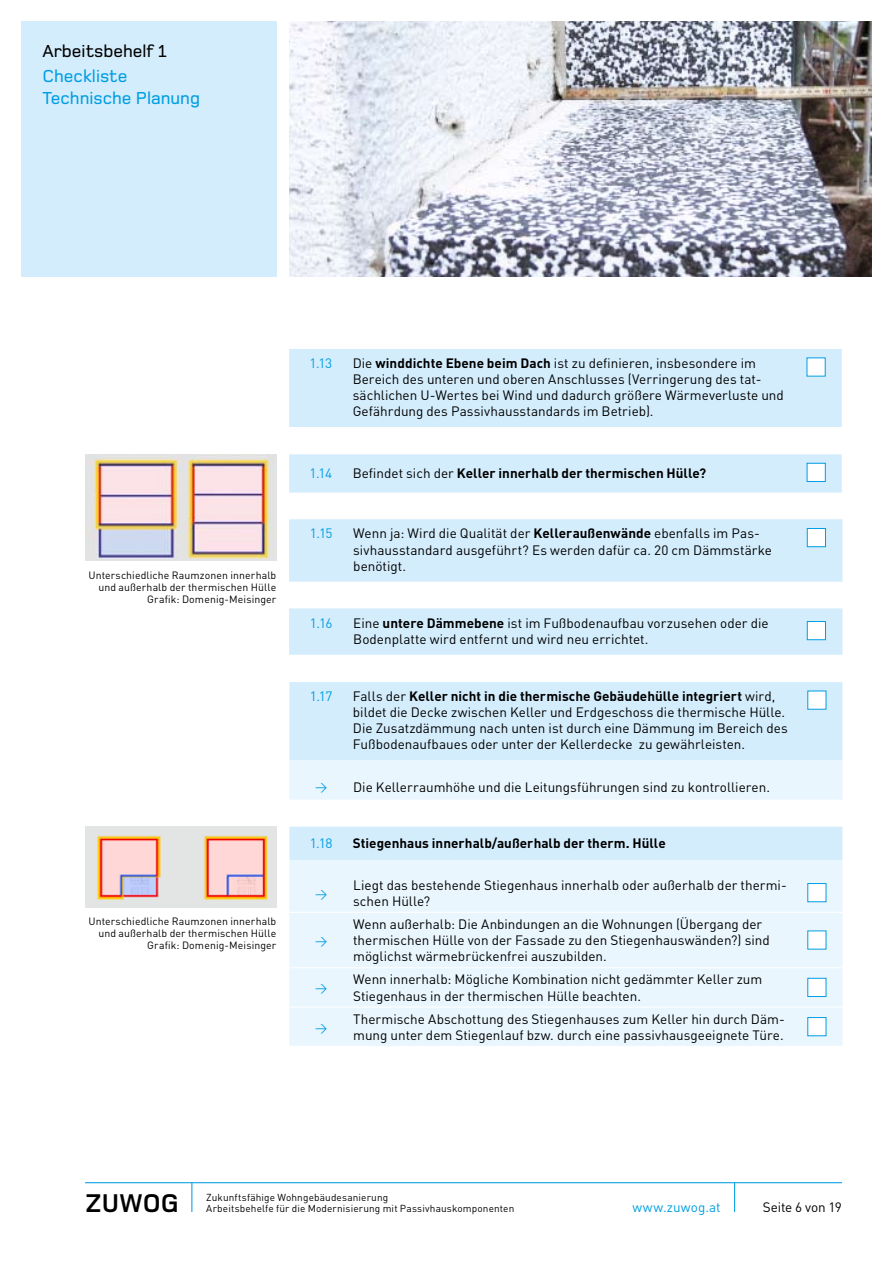
<style>
.page{position:relative;width:893px;height:1263px;background:#fff}
.page>*{position:absolute;margin:0;border:0;box-sizing:border-box;transform-origin:0 0}
.t1{font:700 26.55px "Foundry Monoline";color:#000}
.t2{font:500 18px/21.6px "Foundry Monoline";color:#009ee3}
.t3{font:500 18px "Foundry Monoline";color:#000}
.t4{font:13.5px/16.2px "DIN Pro";color:#000}
.t5{font:700 13.5px "DIN Pro";color:#000}
.t6{font:13.5px "DIN Pro";letter-spacing:-.04em;color:#009ee3}
.t7{font:13.5px "DIN";letter-spacing:.01em;color:#009ee3}
.t8{font:12px "DIN";color:#009ee3}
.t9{font:10.5px/12.3px "DIN Pro";letter-spacing:.01em;color:#000;text-align:right}
.t10{font:10.05px/11.6px "DIN";letter-spacing:.01em;color:#000}
.s1{font-weight:700}
.s2{font-weight:400}
.s3{font-family:"DIN";font-size:12px;color:#009ee3}
</style>
<div class="page">
<hr style="left:85px;top:1182px;width:757px;height:1px;background:#009ee3">
<hr style="left:734px;top:1182px;width:1px;height:30px;background:#009ee3">
<hr style="left:191px;top:1182px;width:1px;height:30px;background:#009ee3">
<div style="left:21px;top:21px;width:255px;height:255px;background:#d4edfc"></div>
<img style="left:289px;top:21px;width:583px;height:255px">
<img style="left:85px;top:454px;width:191px;height:107px">
<div style="left:289px;top:454px;width:553px;height:39px;background:#d4edfc"></div>
<div style="left:807px;top:463px;width:19px;height:19px;background:#fff;border:1px solid #009ee3"></div>
<div style="left:289px;top:519px;width:553px;height:62px;background:#d4edfc"></div>
<div style="left:807px;top:528px;width:19px;height:19px;background:#fff;border:1px solid #009ee3"></div>
<div style="left:289px;top:609px;width:554px;height:46px;background:#d4edfc"></div>
<div style="left:807px;top:621px;width:19px;height:19px;background:#fff;border:1px solid #009ee3"></div>
<img style="left:85px;top:826px;width:191px;height:81px">
<div style="left:289px;top:827px;width:553px;height:33px;background:#d4edfc"></div>
<div style="left:289px;top:860px;width:553px;height:186px;background:#e9f6fe"></div>
<hr style="left:290px;top:912px;width:63px;height:1px;background:#fff">
<hr style="left:353px;top:912px;width:438px;height:1px;background:#fff">
<hr style="left:791px;top:912px;width:51px;height:1px;background:#fff">
<hr style="left:290px;top:967px;width:63px;height:1px;background:#fff">
<hr style="left:353px;top:967px;width:438px;height:1px;background:#fff">
<hr style="left:791px;top:967px;width:51px;height:1px;background:#fff">
<hr style="left:290px;top:1006px;width:63px;height:1px;background:#fff">
<hr style="left:353px;top:1006px;width:438px;height:1px;background:#fff">
<hr style="left:791px;top:1006px;width:51px;height:1px;background:#fff">
<div style="left:807px;top:883px;width:19px;height:19px;background:#fff"></div>
<div style="left:807px;top:930px;width:19px;height:19px;background:#fff"></div>
<div style="left:807px;top:978px;width:19px;height:19px;background:#fff;border:1px solid #009ee3"></div>
<div style="left:807px;top:1017px;width:19px;height:19px;background:#fff"></div>
<svg style="left:289px;top:682px;width:553px;height:117px;background:#dbf0fc"></svg>
<svg style="left:807px;top:690px;width:19px;height:20px"></svg>
<div style="left:289px;top:349px;width:553px;height:78px;background:#d4edfc"></div>
<svg style="left:806px;top:357px;width:20px;height:20px"></svg>
<h2 class="t3" style="left:43px;top:41px;width:126px">Arbeitsbehelf 1</h2>
<h2 class="t2" style="left:43px;top:66px;width:159px">Checkliste<br>Technische Planung</h2>
<p class="t9" style="left:88px;top:568px;width:189px">Unterschiedliche Raumzonen innerhalb und außerhalb der thermischen Hülle<br>Grafik: Domenig-Meisinger</p>
<p class="t9" style="left:88px;top:914px;width:189px">Unterschiedliche Raumzonen innerhalb und außerhalb der thermischen Hülle<br>Grafik: Domenig-Meisinger</p>
<p class="t6" style="left:310px;top:354px;width:24px">1.13</p>
<p class="t4" style="left:353px;top:354px;width:433px">Die <span class="s1">winddichte Ebene beim Dach</span> ist zu definieren, insbesondere im Bereich des unteren und oberen Anschlusses (Verringerung des tat&shy;sächlichen U-Wertes bei Wind und dadurch größere Wärmeverluste und Gefährdung des Passivhausstandards im Betrieb).</p>
<p class="t6" style="left:310px;top:463px;width:24px">1.14</p>
<p class="t5" style="left:353px;top:463px;width:355px"><span class="s2">Befindet sich der</span> Keller innerhalb der thermischen Hülle?</p>
<p class="t6" style="left:310px;top:524px;width:24px">1.15</p>
<p class="t4" style="left:353px;top:525px;width:420px">Wenn ja: Wird die Qualität der <span class="s1">Kelleraußenwände</span> ebenfalls im Pas&shy;sivhausstandard ausgeführt? Es werden dafür ca. 20 cm Dämmstärke benötigt.</p>
<p class="t6" style="left:310px;top:614px;width:24px">1.16</p>
<p class="t4" style="left:353px;top:614px;width:417px">Eine <span class="s1">untere Dämmebene</span> ist im Fußbodenaufbau vorzusehen oder die<br>Bodenplatte wird entfernt und wird neu errichtet.</p>
<p class="t6" style="left:310px;top:687px;width:24px">1.17</p>
<p class="t4" style="left:353px;top:687px;width:436px">Falls der <span class="s1">Keller nicht in die thermische Gebäudehülle integriert</span> wird, bildet die Decke zwischen Keller und Erdgeschoss die thermische Hülle.<br>Die Zusatzdämmung nach unten ist durch eine Dämmung im Bereich des Fußbodenaufbaues oder unter der Kellerdecke zu gewährleisten.</p>
<p class="t4" style="left:315px;top:778px;width:457px"><span class="s3">&gt;</span> Die Kellerraumhöhe und die Leitungsführungen sind zu kontrollieren.</p>
<p class="t6" style="left:310px;top:833px;width:24px">1.18</p>
<p class="t5" style="left:353px;top:833px;width:314px">Stiegenhaus innerhalb/außerhalb der therm. Hülle</p>
<p class="t8" style="left:315px;top:886px;width:14px">&gt;</p>
<p class="t4" style="left:353px;top:876px;width:435px">Liegt das bestehende Stiegenhaus innerhalb oder außerhalb der thermi&shy;schen Hülle?</p>
<p class="t8" style="left:315px;top:933px;width:14px">&gt;</p>
<p class="t4" style="left:353px;top:915px;width:418px">Wenn außerhalb: Die Anbindungen an die Wohnungen (Übergang der thermischen Hülle von der Fassade zu den Stiegenhauswänden?) sind möglichst wärmebrückenfrei auszubilden.</p>
<p class="t8" style="left:315px;top:980px;width:14px">&gt;</p>
<p class="t4" style="left:353px;top:971px;width:411px">Wenn innerhalb: Mögliche Kombination nicht gedämmter Keller zum<br>Stiegenhaus in der thermischen Hülle beachten.</p>
<p class="t8" style="left:315px;top:1020px;width:14px">&gt;</p>
<p class="t4" style="left:353px;top:1010px;width:433px">Thermische Abschottung des Stiegenhauses zum Keller hin durch Däm&shy;mung unter dem Stiegenlauf bzw. durch eine passivhausgeeignete Türe.</p>
<p class="t10" style="left:206px;top:1191px;width:310px">Zukunftsfähige Wohngebäudesanierung<br>Arbeitsbehelfe für die Modernisierung mit Passivhauskomponenten</p>
<p class="t7" style="left:632px;top:1199px;width:90px">www.zuwog.at</p>
<h1 class="t1" style="left:85px;top:1189px;width:95px">ZUWOG</h1>
<p class="t4" style="left:763px;top:1198px;width:81px">Seite 6 von 19</p>
</div>
